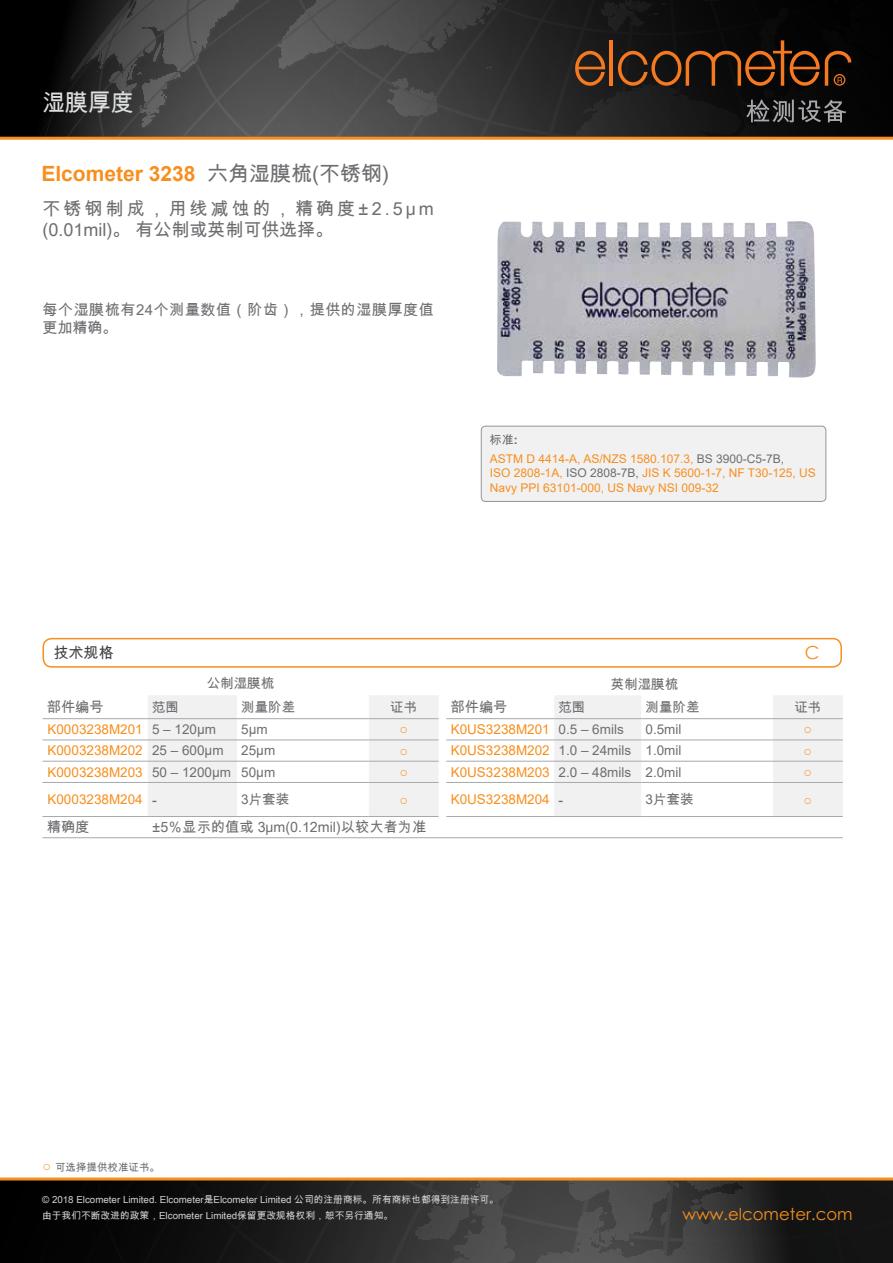
<style>
.page{position:relative;width:893px;height:1263px;background:#fff}
.page>*{position:absolute;margin:0;border:0;box-sizing:border-box;transform-origin:0 0}
.t1{font:24px "Arial Unicode MS";color:#dedfe0;scale:.95 1}
.t2{font:700 21px "Arial";color:#f78f1e}
.t3{font:18px/21.6px "Arial Unicode MS";color:#6d6e71}
.t4{font:18px "Century Gothic";color:#f78f1e}
.t5{font:16.5px "Century Gothic";color:#f78f1e}
.t6{font:15px/18px "Arial Unicode MS";letter-spacing:.04em;color:#6d6e71}
.t7{font:15px "Arial Unicode MS";color:#414042}
.t8{font:14.25px "Arial Unicode MS";color:#6d6e71}
.t9{font:14.25px "Arial";color:#f78f1e}
.t10{font:13.5px "Arial";color:#6d6e71}
.t11{font:13.5px "Arial";color:#f78f1e}
.t12{font:13.5px "Arial Unicode MS";color:#6d6e71}
.t13{font:12px/14.4px "Arial";color:#f78f1e}
.t14{font:12px "Arial Unicode MS";color:#6d6e71}
.t15{font:10.5px "Arial Unicode MS";color:#6d6e71}
.t16{font:9.75px/15.9px "Arial Unicode MS";color:#d1d3d4}
.s1{font-family:"Arial Unicode MS";font-weight:400;color:#6d6e71}
.s2{font-family:"Arial";font-weight:700}
.s3{color:#6d6e71}
.s4{color:#f78f1e}
.s5{font-size:14.25px;color:#6d6e71}
.s6{font-family:"Arial";font-size:14.25px;color:#f78f1e}
</style>
<div class="page">
<div style="left:0;top:0;width:893px;height:138px;background:#000"></div>
<svg style="left:34px;top:0;width:859px;height:137px;background:#363636"></svg>
<hr style="left:609px;top:40px;width:4px;height:46px;background:#f47920">
<svg style="left:575px;top:51px;width:30px;height:35px"></svg>
<svg style="left:618px;top:0;width:275px;height:86px"></svg>
<svg style="left:746px;top:100px;width:100px;height:22px"></svg>
<hr style="left:0;top:137px;width:893px;height:3px;background:#f78f1e">
<svg style="left:0;top:1180px;width:893px;height:83px;background:#272626"></svg>
<hr style="left:0;top:1177px;width:893px;height:3px;background:#f78f1e">
<img style="left:497px;top:221px;width:290px;height:155px">
<div style="left:481px;top:426px;width:345px;height:75px;background:#f1f1f2;border-radius:4px"></div>
<div style="left:481px;top:426px;width:345px;height:76px;border:1px solid #939598;border-radius:4px"></div>
<div style="left:43px;top:638px;width:799px;height:30px;border:2px solid #f78f1e;border-radius:9px"></div>
<svg style="left:148px;top:695px;width:695px;height:121px"></svg>
<hr style="left:148px;top:718px;width:89px;height:1px;background:#a7a9ac">
<hr style="left:237px;top:718px;width:132px;height:1px;background:#a7a9ac">
<hr style="left:554px;top:718px;width:87px;height:1px;background:#a7a9ac">
<hr style="left:641px;top:718px;width:132px;height:1px;background:#a7a9ac">
<hr style="left:148px;top:740px;width:89px;height:1px;background:#a7a9ac">
<hr style="left:237px;top:740px;width:132px;height:1px;background:#a7a9ac">
<hr style="left:554px;top:740px;width:87px;height:1px;background:#a7a9ac">
<hr style="left:641px;top:740px;width:132px;height:1px;background:#a7a9ac">
<hr style="left:148px;top:761px;width:89px;height:1px;background:#a7a9ac">
<hr style="left:237px;top:761px;width:132px;height:1px;background:#a7a9ac">
<hr style="left:554px;top:761px;width:87px;height:1px;background:#a7a9ac">
<hr style="left:641px;top:761px;width:132px;height:1px;background:#a7a9ac">
<hr style="left:148px;top:782px;width:89px;height:1px;background:#a7a9ac">
<hr style="left:237px;top:782px;width:132px;height:1px;background:#a7a9ac">
<hr style="left:554px;top:782px;width:87px;height:1px;background:#a7a9ac">
<hr style="left:641px;top:782px;width:132px;height:1px;background:#a7a9ac">
<hr style="left:237px;top:816px;width:132px;height:1px;background:#a7a9ac">
<hr style="left:641px;top:816px;width:132px;height:1px;background:#a7a9ac">
<hr style="left:43px;top:740px;width:105px;height:1px;background:#a7a9ac">
<hr style="left:369px;top:740px;width:70px;height:1px;background:#a7a9ac">
<hr style="left:446px;top:740px;width:108px;height:1px;background:#a7a9ac">
<hr style="left:773px;top:740px;width:70px;height:1px;background:#a7a9ac">
<hr style="left:43px;top:761px;width:105px;height:1px;background:#a7a9ac">
<hr style="left:369px;top:761px;width:70px;height:1px;background:#a7a9ac">
<hr style="left:446px;top:761px;width:108px;height:1px;background:#a7a9ac">
<hr style="left:773px;top:761px;width:70px;height:1px;background:#a7a9ac">
<hr style="left:43px;top:782px;width:105px;height:1px;background:#a7a9ac">
<hr style="left:369px;top:782px;width:70px;height:1px;background:#a7a9ac">
<hr style="left:446px;top:782px;width:108px;height:1px;background:#a7a9ac">
<hr style="left:773px;top:782px;width:70px;height:1px;background:#a7a9ac">
<hr style="left:43px;top:816px;width:105px;height:1px;background:#a7a9ac">
<hr style="left:148px;top:816px;width:89px;height:1px;background:#a7a9ac">
<hr style="left:369px;top:816px;width:70px;height:1px;background:#a7a9ac">
<hr style="left:446px;top:816px;width:108px;height:1px;background:#a7a9ac">
<hr style="left:554px;top:816px;width:87px;height:1px;background:#a7a9ac">
<hr style="left:773px;top:816px;width:70px;height:1px;background:#a7a9ac">
<hr style="left:43px;top:837px;width:105px;height:1px;background:#a7a9ac">
<hr style="left:148px;top:837px;width:89px;height:1px;background:#a7a9ac">
<hr style="left:237px;top:837px;width:132px;height:1px;background:#a7a9ac">
<hr style="left:369px;top:837px;width:70px;height:1px;background:#a7a9ac">
<hr style="left:446px;top:837px;width:108px;height:1px;background:#a7a9ac">
<hr style="left:554px;top:837px;width:87px;height:1px;background:#a7a9ac">
<hr style="left:641px;top:837px;width:132px;height:1px;background:#a7a9ac">
<hr style="left:773px;top:837px;width:70px;height:1px;background:#a7a9ac">
<hr style="left:43px;top:718px;width:105px;height:1px;background:#a7a9ac">
<hr style="left:369px;top:718px;width:70px;height:1px;background:#a7a9ac">
<hr style="left:446px;top:718px;width:108px;height:1px;background:#a7a9ac">
<hr style="left:773px;top:718px;width:70px;height:1px;background:#a7a9ac">
<h1 class="t1" style="left:43px;top:85px;width:97px">湿膜厚度</h1>
<h2 class="t2" style="left:41px;top:159px;width:349px">Elcometer 3238 <span class="s1">六角湿膜梳(不锈钢)</span></h2>
<h3 class="t3" style="left:43px;top:197px;width:393px">不锈钢制成，用线减蚀的，精确度±2.5μm (0.01mil)。 有公制或英制可供选择。</h3>
<p class="t6" style="left:43px;top:300px;width:393px">每个湿膜梳有24个测量数值（阶齿），提供的湿膜厚度值更加精确。</p>
<p class="t14" style="left:490px;top:431px;width:29px">标准<span class="s2">:</span></p>
<p class="t13" style="left:490px;top:452px;width:327px">ASTM D 4414-A, AS/NZS 1580.107.3, <span class="s3">BS 3900-C5-7B,<br></span>ISO 2808-1A, <span class="s3">ISO 2808-7B,</span> JIS K 5600-1-7, NF T30-125, US<br>Navy PPI 63101-000, US Navy NSI 009-32</p>
<p class="t7" style="left:54px;top:642px;width:61px">技术规格</p>
<h3 class="t4" style="left:805px;top:640px;width:16px">C</h3>
<p class="t12" style="left:207px;top:674px;width:69px">公制湿膜梳</p>
<p class="t12" style="left:611px;top:675px;width:69px">英制湿膜梳</p>
<p class="t8" style="left:47px;top:697px;width:58px">部件编号</p>
<p class="t12" style="left:152px;top:697px;width:28px">范围</p>
<p class="t12" style="left:241px;top:697px;width:55px">测量阶差</p>
<p class="t12" style="left:390px;top:697px;width:28px">证书</p>
<p class="t8" style="left:450px;top:697px;width:58px">部件编号</p>
<p class="t12" style="left:558px;top:697px;width:28px">范围</p>
<p class="t12" style="left:645px;top:697px;width:55px">测量阶差</p>
<p class="t12" style="left:794px;top:697px;width:28px">证书</p>
<p class="t11" style="left:47px;top:720px;width:170px">K0003238M201 <span class="s3">5 – 120μm</span></p>
<p class="t10" style="left:241px;top:720px;width:28px">5μm</p>
<p class="t9" style="left:399px;top:720px;width:10px">○</p>
<p class="t11" style="left:451px;top:720px;width:175px">K0US3238M201 <span class="s3">0.5 – 6mils</span></p>
<p class="t10" style="left:645px;top:720px;width:38px">0.5mil</p>
<p class="t9" style="left:804px;top:720px;width:10px">○</p>
<p class="t11" style="left:47px;top:741px;width:178px">K0003238M202 <span class="s3">25 – 600μm</span></p>
<p class="t10" style="left:241px;top:741px;width:36px">25μm</p>
<p class="t9" style="left:399px;top:741px;width:10px">○</p>
<p class="t10" style="left:451px;top:741px;width:232px"><span class="s4">K0US3238M202</span> 1.0 – 24mils 1.0mil</p>
<p class="t9" style="left:804px;top:741px;width:10px">○</p>
<p class="t10" style="left:47px;top:763px;width:229px"><span class="s4">K0003238M203</span> 50 – 1200μm 50μm</p>
<p class="t9" style="left:399px;top:762px;width:10px">○</p>
<p class="t10" style="left:451px;top:763px;width:232px"><span class="s4">K0US3238M203</span> 2.0 – 48mils 2.0mil</p>
<p class="t9" style="left:804px;top:762px;width:10px">○</p>
<p class="t11" style="left:47px;top:790px;width:111px">K0003238M204 <span class="s5">-</span></p>
<p class="t12" style="left:241px;top:790px;width:50px">3片套装</p>
<p class="t9" style="left:399px;top:790px;width:10px">○</p>
<p class="t11" style="left:451px;top:790px;width:114px">K0US3238M204 <span class="s5">-</span></p>
<p class="t12" style="left:645px;top:790px;width:50px">3片套装</p>
<p class="t9" style="left:804px;top:790px;width:10px">○</p>
<p class="t8" style="left:47px;top:817px;width:44px">精确度</p>
<p class="t8" style="left:152px;top:817px;width:276px">±5％显示的值或 3μm(0.12mil)以较大者为准</p>
<p class="t15" style="left:43px;top:1160px;width:119px"><span class="s6">○</span> 可选择提供校准证书。</p>
<p class="t16" style="left:42px;top:1192px;width:458px">© 2018 Elcometer Limited. Elcometer是Elcometer Limited 公司的注册商标。所有商标也都得到注册许可。由于我们不断改进的政策，Elcometer Limited保留更改规格权利，恕不另行通知。</p>
<h3 class="t5" style="left:682px;top:1202px;width:172px">www.elcometer.com</h3>
</div>
